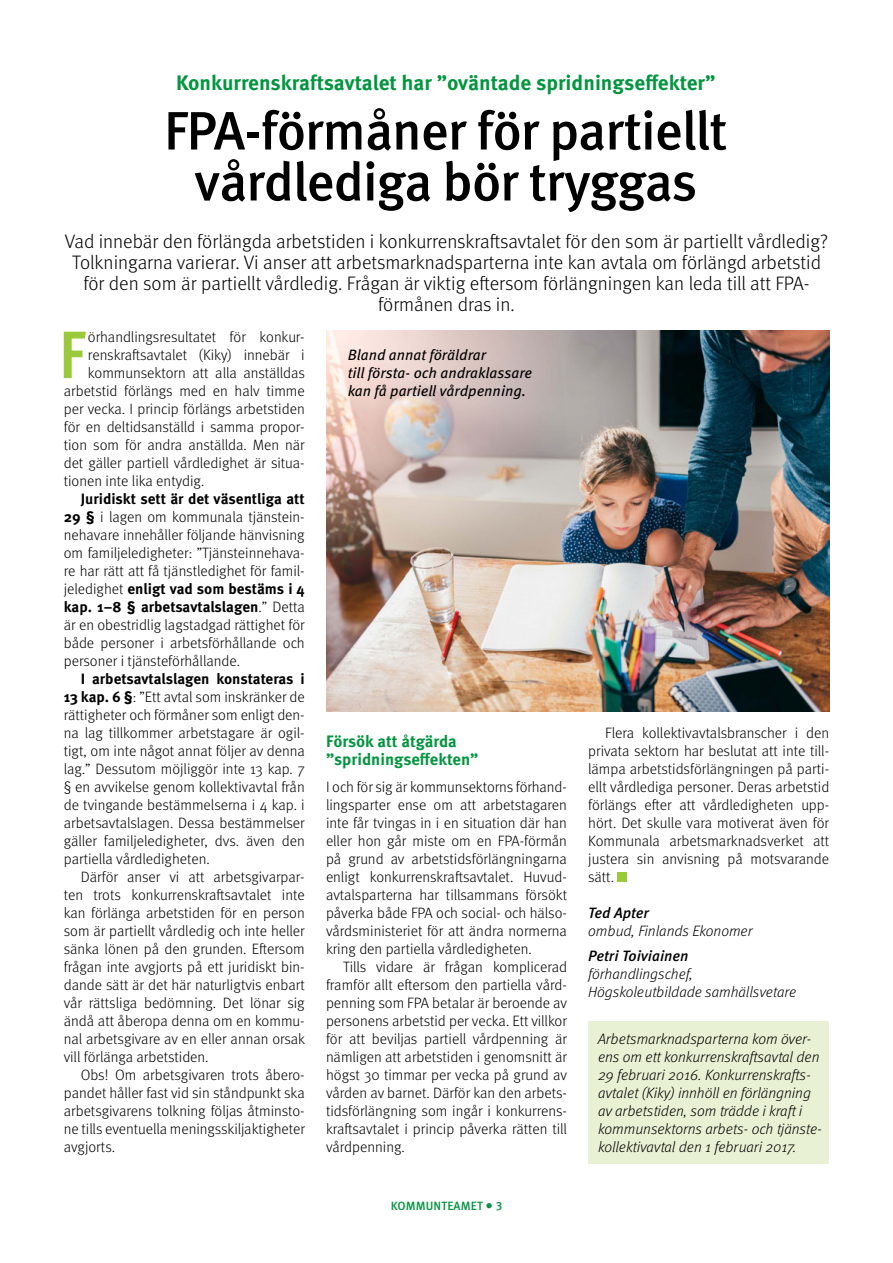
<style>
.page{position:relative;width:893px;height:1263px;background:#fff}
.page>*{position:absolute;margin:0;border:0;box-sizing:border-box;transform-origin:0 0}
.leipis_met_10_12_ANF{font:700 67.05px "Meta Cond OT";color:#9aca3c}
.ots_met_1_ru{font:500 54px/51px "Meta OT";letter-spacing:-.025em;color:#000;text-align:center}
.älä_met_ru{font:700 21px "Meta OT";color:#03953f}
.ingr_met_ru{font:300 19.5px/21px "Meta OT";color:#000;text-align:center}
.väliots_met_1_ru{font:700 16.5px/18px "Meta OT";color:#03953f}
.leipis_met_10_12_ru{font:300 15px/18px "Meta OT";color:#000;text-align:justify}
.leipis_met_10_12_EI{font:300 15px/18px "Meta OT";color:#000;text-align:justify}
.leipis_met_10_12_ANF-2{font:300 15px "Meta OT";color:#000}
.leipis_met_10_12_ru-2{font:italic 300 15px/18px "Meta OT";color:#000}
.leipis_met_10_12_ru-3{font:italic 15px/18px "Meta OT";color:#000}
.kirjoittaja_tiedot_r{font:italic 300 15px "Meta OT";color:#000}
.kirjoittaja_met_ru{font:italic 500 15px "Meta OT";color:#000}
.t1{font:500 12px "Meta OT";letter-spacing:.01em;color:#03953f}
.s1{font-weight:700}
.s2{font-size:15px}
</style>
<div class="page">
<img style="left:326px;top:331px;width:503px;height:380px">
<div style="left:589px;top:1021px;width:240px;height:143px;background:#e8f1d4"></div>
<div style="left:617px;top:873px;width:10px;height:9px;background:#9aca3c"></div>
<p class="älä_met_ru" style="left:176px;top:69px;width:541px">Konkurrenskraftsavtalet har ”oväntade spridningseffekter”</p>
<p class="ots_met_1_ru" style="left:164px;top:106px;width:565px">FPA-förmåner för partiellt vårdlediga bör tryggas</p>
<p class="ingr_met_ru" style="left:65px;top:231px;width:765px">Vad innebär den förlängda arbetstiden i konkurrenskraftsavtalet för den som är partiellt vårdledig?<br>Tolkningarna varierar. Vi anser att arbetsmarknadsparterna inte kan avtala om förlängd arbetstid för den som är partiellt vårdledig. Frågan är viktig eftersom förlängningen kan leda till att FPA&shy;förmånen dras in.</p>
<p class="leipis_met_10_12_ANF" style="left:59px;top:312px;width:28px">F</p>
<p class="leipis_met_10_12_ANF-2" style="left:88px;top:328px;width:218px">örhandlingsresultatet för konkur-</p>
<p class="leipis_met_10_12_ANF-2" style="left:88px;top:346px;width:218px">renskraftsavtalet (Kiky) innebär i</p>
<p class="leipis_met_10_12_ANF-2" style="left:88px;top:364px;width:218px">kommunsektorn att alla anställdas</p>
<p class="leipis_met_10_12_ANF-2" style="left:64px;top:382px;width:242px">arbetstid förlängs med en halv timme</p>
<p class="leipis_met_10_12_ANF-2" style="left:64px;top:400px;width:242px">per vecka. I princip förlängs arbetstiden</p>
<p class="leipis_met_10_12_ANF-2" style="left:64px;top:418px;width:242px">för en deltidsanställd i samma propor-</p>
<p class="leipis_met_10_12_ANF-2" style="left:64px;top:436px;width:242px">tion som för andra anställda. Men när</p>
<p class="leipis_met_10_12_ANF-2" style="left:64px;top:454px;width:242px">det gäller partiell vårdledighet är situa-</p>
<p class="leipis_met_10_12_ANF-2" style="left:64px;top:472px;width:142px">tionen inte lika entydig.</p>
<p class="leipis_met_10_12_ru" style="left:64px;top:490px;width:242px;text-indent:17px"><span class="s1">Juridiskt sett är det väsentliga att 29 §</span> i lagen om kommunala tjänstein&shy;nehavare innehåller följande hänvisning om familjeledigheter: ”Tjänsteinnehava&shy;re har rätt att få tjänstledighet för famil&shy;jeledighet <span class="s1">enligt vad som bestäms i 4 kap. 1–8 § arbetsavtalslagen</span>.” Detta är en obestridlig lagstadgad rättighet för både personer i arbetsförhållande och personer i tjänsteförhållande.</p>
<p class="leipis_met_10_12_ru" style="left:64px;top:670px;width:242px;text-indent:17px"><span class="s1">I arbetsavtalslagen konstateras i 13 kap. 6 §</span>: ”Ett avtal som inskränker de rättigheter och förmåner som enligt den&shy;na lag tillkommer arbetstagare är ogil&shy;tigt, om inte något annat följer av denna lag.” Dessutom möjliggör inte 13 kap. 7 § en avvikelse genom kollektivavtal från de tvingande bestämmelserna i 4 kap. i arbetsavtalslagen. Dessa bestämmelser gäller familjeledigheter, dvs. även den partiella vårdledigheten.</p>
<p class="leipis_met_10_12_ru" style="left:64px;top:868px;width:243px;text-indent:17px">Därför anser vi att arbetsgivarpar&shy;ten trots konkurrenskraftsavtalet inte kan förlänga arbetstiden för en person som är partiellt vårdledig och inte heller sänka lönen på den grunden. Eftersom frågan inte avgjorts på ett juridiskt bin&shy;dande sätt är det här naturligtvis enbart vår rättsliga bedömning. Det lönar sig ändå att åberopa denna om en kommu&shy;nal arbetsgivare av en eller annan orsak vill förlänga arbetstiden.</p>
<p class="leipis_met_10_12_ru" style="left:64px;top:1066px;width:243px;text-indent:17px">Obs! Om arbetsgivaren trots åbero&shy;pandet håller fast vid sin ståndpunkt ska arbetsgivarens tolkning följas åtminsto&shy;ne tills eventuella meningsskiljaktigheter avgjorts.</p>
<p class="leipis_met_10_12_ru-3" style="left:348px;top:346px;width:186px">Bland annat föräldrar<br>till första- och andraklassare kan få partiell vårdpenning.</p>
<p class="leipis_met_10_12_ru" style="left:588px;top:724px;width:243px;text-indent:17px">Flera kollektivavtalsbranscher i den privata sektorn har beslutat att inte til - lämpa arbetstidsförlängningen på parti&shy;ellt vårdlediga personer. Deras arbetstid förlängs efter att vårdledigheten upp&shy;hört. Det skulle vara motiverat även för Kommunala arbetsmarknadsverket att justera sin anvisning på motsvarande sätt.</p>
<p class="kirjoittaja_met_ru" style="left:588px;top:904px;width:62px">Ted Apter</p>
<p class="kirjoittaja_tiedot_r" style="left:588px;top:922px;width:166px">ombud, Finlands Ekonomer</p>
<p class="kirjoittaja_met_ru" style="left:588px;top:946px;width:102px">Petri Toiviainen</p>
<p class="kirjoittaja_tiedot_r" style="left:588px;top:964px;width:106px">förhandlingschef,</p>
<p class="kirjoittaja_tiedot_r" style="left:588px;top:982px;width:210px">Högskoleutbildade samhällsvetare</p>
<p class="väliots_met_1_ru" style="left:326px;top:732px;width:154px">Försök att åtgärda ”spridningseffekten”</p>
<p class="leipis_met_10_12_EI" style="left:326px;top:778px;width:243px">I och för sig är kommunsektorns förhand&shy;lingsparter ense om att arbetstagaren inte får tvingas in i en situation där han eller hon går miste om en FPA-förmån på grund av arbetstidsförlängningarna enligt konkurrenskraftsavtalet. Huvud&shy;avtalsparterna har tillsammans försökt påverka både FPA och social- och hälso&shy;vårdsministeriet för att ändra normerna kring den partiella vårdledigheten.</p>
<p class="leipis_met_10_12_ru" style="left:326px;top:958px;width:243px;text-indent:17px">Tills vidare är frågan komplicerad framför allt eftersom den partiella vård&shy;penning som FPA betalar är beroende av personens arbetstid per vecka. Ett villkor för att beviljas partiell vårdpenning är nämligen att arbetstiden i genomsnitt är högst 30 timmar per vecka på grund av vården av barnet. Därför kan den arbets&shy;tidsförlängning som ingår i konkurrens&shy;kraftsavtalet i princip påverka rätten till vårdpenning.</p>
<p class="leipis_met_10_12_ru-2" style="left:598px;top:1030px;width:225px">Arbetsmarknadsparterna kom över&shy;ens om ett konkurrenskraftsavtal den 29 februari 2016. Konkurrenskrafts&shy;avtalet (Kiky) innhöll en förlängning av arbetstiden, som trädde i kraft i kommunsektorns arbets- och tjänste&shy;kollektivavtal den 1 februari 2017.</p>
<p class="t1" style="left:391px;top:1198px;width:113px">KOMMUNTEAMET <span class="s2">•</span> 3</p>
</div>
